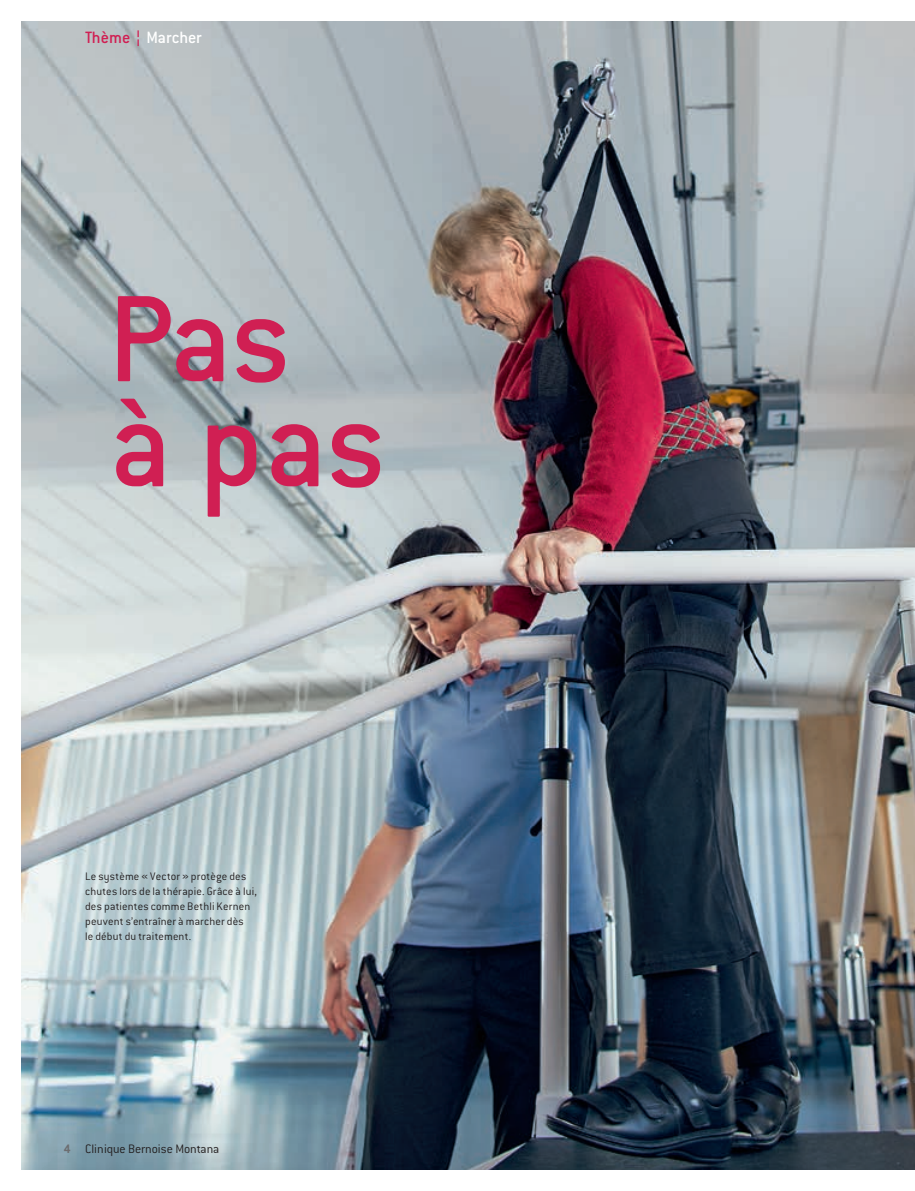
<style>
.page{position:relative;width:915px;height:1191px;background:#fff}
.page>*{position:absolute;margin:0;border:0;box-sizing:border-box;transform-origin:0 0}
.t1{font:500 135px/105px "Conduit ITC";letter-spacing:-.005em;color:#d01f53}
.t2{font:500 18px "Conduit ITC";letter-spacing:-.005em;color:#fff}
.t3{font:300 13.5px "Conduit ITC";letter-spacing:-.005em;color:#231f20}
.t4{font:300 12px/15px "Conduit ITC";letter-spacing:.015em;color:#231f20}
.s1{color:#d01f53}
.s2{font-weight:700;color:#6c6d70}
</style>
<div class="page">
<img style="left:21px;top:21px;width:893px;height:1148px">
<h2 class="t2" style="left:85px;top:27px;width:118px"><span class="s1">Thème ¦</span> Marcher</h2>
<h1 class="t1" style="left:108px;top:286px;width:279px">Pas à pas</h1>
<p class="t4" style="left:85px;top:869px;width:173px">Le système « Vector » protège des chutes lors de la thérapie. Grâce à lui, des patientes comme Bethli Kernen peuvent s’entraîner à marcher dès<br>le début du traitement.</p>
<p class="t3" style="left:64px;top:1141px;width:157px"><span class="s2">4</span> Clinique Bernoise Montana</p>
</div>
